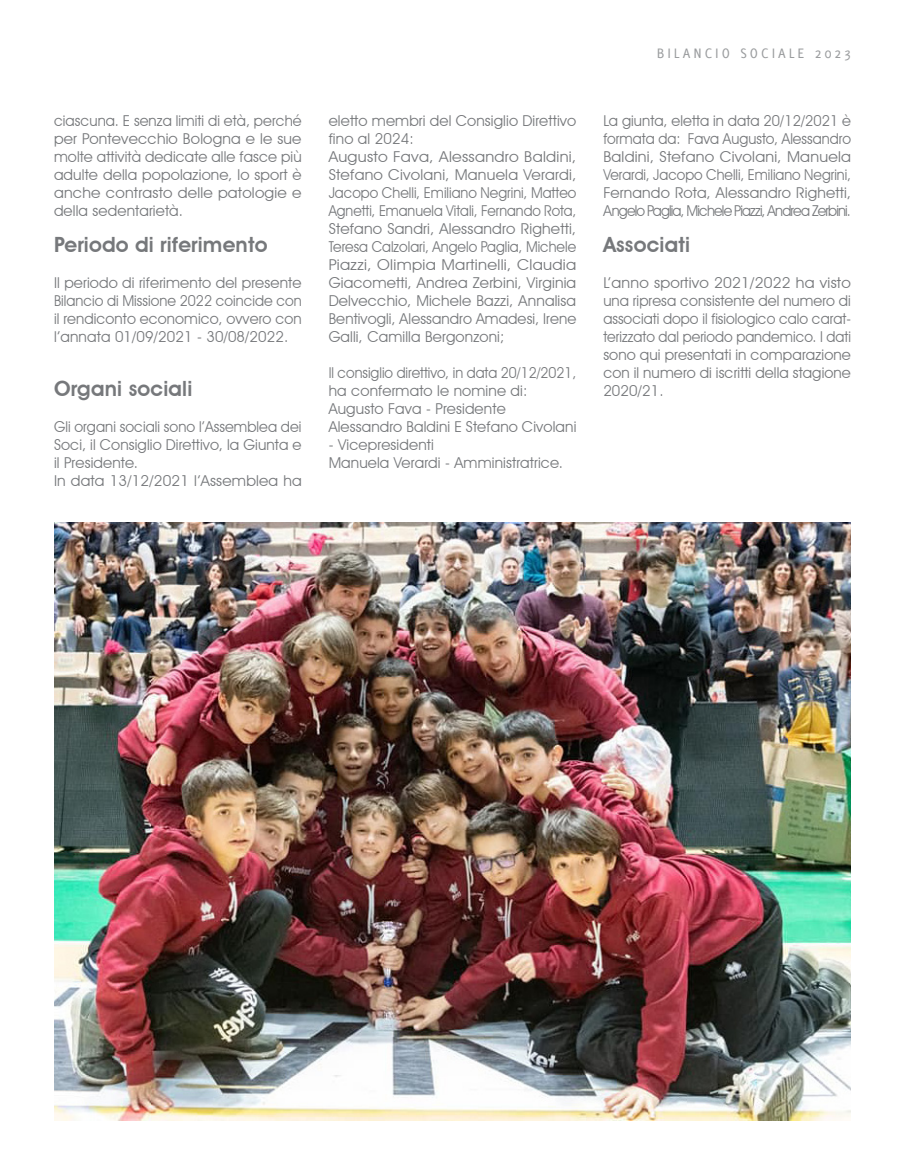
<style>
.page{position:relative;width:905px;height:1175px;background:#fff}
.page>*{position:absolute;margin:0;border:0;box-sizing:border-box;transform-origin:0 0}
.t1{font:600 21px "Avant Garde IT Cby BT";letter-spacing:.01em;color:#76787b}
.t2{font:15px/18px "Avant Garde IT Cby BT";letter-spacing:.01em;color:#76787b;text-align:justify}
.t3{font:15px/18px "Avant Garde IT Cby BT";letter-spacing:.01em;color:#76787b;text-align:justify;scale:1.06 1}
.t4{font:15px/18px "Avant Garde IT Cby BT";letter-spacing:.01em;color:#76787b;text-align:justify;scale:1.04 1}
.t5{font:15px/18px "Avant Garde IT Cby BT";letter-spacing:.01em;color:#76787b;text-align:justify;scale:.96 1}
.t6{font:15px/18px "Avant Garde IT Cby BT";letter-spacing:.01em;color:#76787b;scale:.94 1}
.t7{font:15px "Delicious";letter-spacing:.2em;color:#9a9c9e}
</style>
<div class="page">
<img style="left:54px;top:522px;width:796px;height:598px">
<p class="t2" style="left:54px;top:112px;width:249px">ciascuna. E senza limiti di età, perché per Pontevecchio Bologna e le sue molte attività dedicate alle fasce più adulte della popolazione, lo sport è anche contrasto delle patologie e della sedentarietà.</p>
<p class="t1" style="left:54px;top:232px;width:215px">Periodo di riferimento</p>
<p class="t2" style="left:54px;top:274px;width:249px">Il periodo di riferimento del presente Bilancio di Missione 2022 coincide con il rendiconto economico, ovvero con l’annata 01/09/2021 - 30/08/2022.</p>
<p class="t1" style="left:54px;top:376px;width:140px">Organi sociali</p>
<p class="t5" style="left:54px;top:418px;width:259px">Gli organi sociali sono l’Assemblea dei Soci, il Consiglio Direttivo, la Giunta e il Presidente.</p>
<p class="t2" style="left:54px;top:472px;width:249px">In data 13/12/2021 l’Assemblea ha</p>
<p class="t2" style="left:328px;top:112px;width:249px">eletto membri del Consiglio Direttivo fino al 2024:</p>
<p class="t3" style="left:328px;top:148px;width:235px">Augusto Fava, Alessandro Baldini, Stefano Civolani, Manuela Verardi, Jacopo Chelli, Emiliano Negrini, Matteo Agnetti, Emanuela Vitali, Fernando Rota, Stefano Sandri, Alessandro Righetti, Teresa Calzolari, Angelo Paglia, Michele Piazzi, Olimpia Martinelli, Claudia Giacometti, Andrea Zerbini, Virginia Delvecchio, Michele Bazzi, Annalisa Bentivogli, Alessandro Amadesi, Irene Galli, Camilla Bergonzoni;</p>
<p class="t6" style="left:328px;top:364px;width:265px">Il consiglio direttivo, in data 20/12/2021, ha confermato le nomine di:</p>
<p class="t2" style="left:328px;top:400px;width:178px">Augusto Fava - Presidente</p>
<p class="t2" style="left:328px;top:418px;width:249px">Alessandro Baldini E Stefano Civolani</p>
<p class="t2" style="left:328px;top:436px;width:107px">- Vicepresidenti</p>
<p class="t2" style="left:328px;top:454px;width:236px">Manuela Verardi - Amministratrice.</p>
<p class="t7" style="left:657px;top:45px;width:195px">BILANCIO SOCIALE 2023</p>
<p class="t2" style="left:603px;top:112px;width:249px">La giunta, eletta in data 20/12/2021 è formata da: Fava Augusto, Alessandro Baldini, Stefano Civolani, Manuela Verardi, Jacopo Chelli, Emiliano Negrini, Fernando Rota, Alessandro Righetti, Angelo Paglia, Michele Piazzi, Andrea Zerbini.</p>
<p class="t1" style="left:603px;top:232px;width:88px">Associati</p>
<p class="t4" style="left:603px;top:274px;width:240px">L’anno sportivo 2021/2022 ha visto una ripresa consistente del numero di associati dopo il fisiologico calo carat&shy;terizzato dal periodo pandemico. I dati sono qui presentati in comparazione con il numero di iscritti della stagione 2020/21.</p>
</div>
